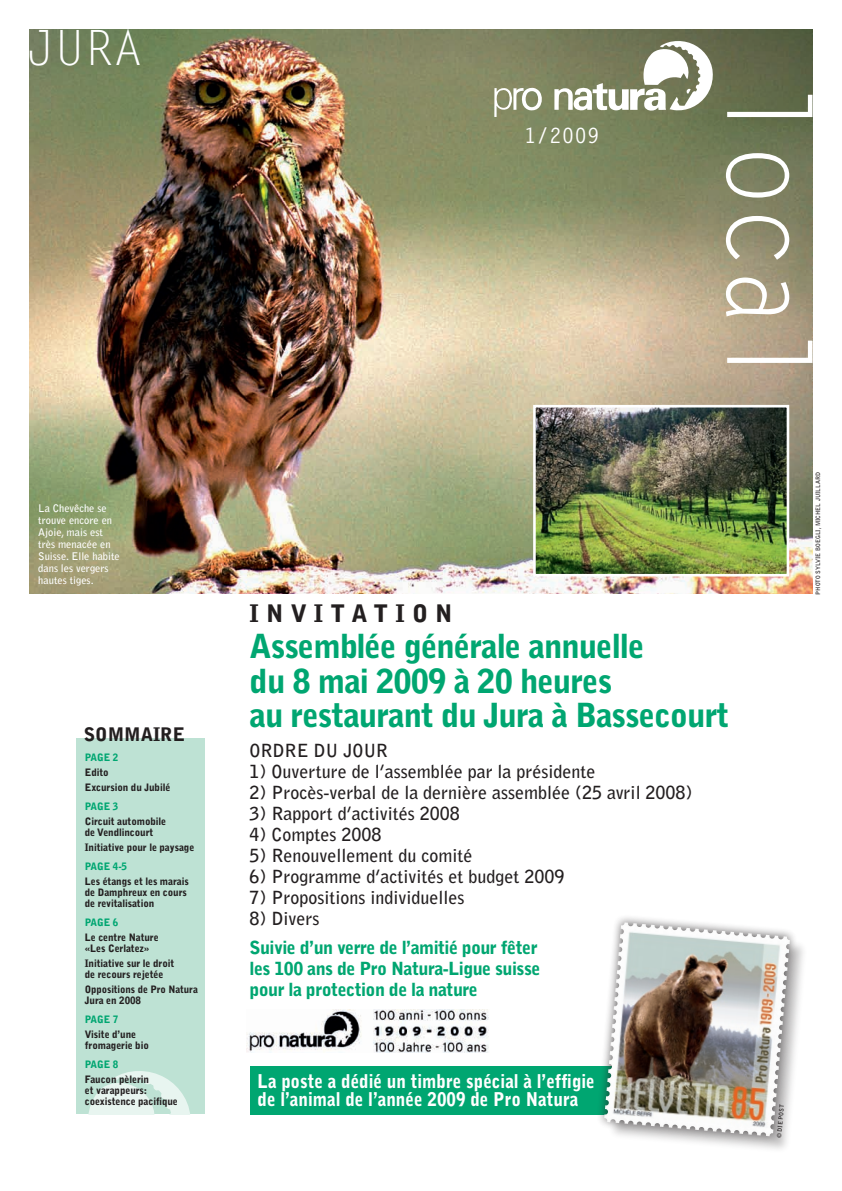
<style>
.page{position:relative;width:842px;height:1191px;background:#fff}
.page>*{position:absolute;margin:0;border:0;box-sizing:border-box;transform-origin:0 0}
.t1{font:115.05px "Letter Gothic Std";letter-spacing:-.04em;color:#fff;scale:.95 1}
.t2{font:48.75px "Letter Gothic Std";color:#fff}
.t3{font:900 33px/34.5px "Bell Gothic";letter-spacing:-.03em;color:#00a671}
.t4{font:900 24px "Bell Gothic";letter-spacing:.3em;color:#231f20}
.t5{font:700 21px "Letter Gothic Std";color:#fff}
.t6{font:900 18.9px/17.4px "Bell Gothic";color:#fff;scale:.91 1}
.t7{font:900 18.6px "Bell Gothic";color:#231f20}
.t8{font:700 18px "Bell Gothic";color:#231f20}
.t9{font:900 18px/21px "Bell Gothic";letter-spacing:-.03em;color:#00a671}
.t10{font:700 10.5px/12px "Bell Gothic";color:#fff}
.t11{font:900 10.2px/10.9px "Bell Gothic";letter-spacing:-.01em;color:#231f20}
.t12{font:900 10.2px "Bell Gothic";letter-spacing:-.01em;color:#00a671}
.t13{font:900 10.2px/10.9px "Bell Gothic";letter-spacing:-.01em;color:#231f20;scale:.96 1}
.t14{font:700 6px "Bell Gothic";color:#231f20}
</style>
<div class="page">
<div style="left:77px;top:738px;width:128px;height:376px;background:#bee2d4"></div>
<svg style="left:88px;top:1071px;width:102px;height:43px"></svg>
<div style="left:250px;top:1066px;width:515px;height:48px;background:#00a671"></div>
<img style="left:247px;top:1009px;width:242px;height:43px">
<img style="left:592px;top:917px;width:211px;height:232px">
<img style="left:618px;top:925px;width:6px;height:34px">
<img style="left:30px;top:30px;width:782px;height:564px">
<svg style="left:494px;top:87px;width:49px;height:30px"></svg>
<svg style="left:554px;top:39px;width:161px;height:73px"></svg>
<img style="left:537px;top:409px;width:248px;height:163px">
<div style="left:533px;top:405px;width:256px;height:171px;border:3px solid #fff"></div>
<h2 class="t2" style="left:26px;top:20px;width:118px">JURA</h2>
<p class="t10" style="left:38px;top:502px;width:83px">La Chevêche se trouve encore en<br>Ajoie, mais est très menacée en<br>Suisse. E lle habite dans les vergers hautes tiges.</p>
<h3 class="t7" style="left:84px;top:723px;width:100px">SOMMAIRE</h3>
<p class="t12" style="left:85px;top:751px;width:35px">PAge 2</p>
<p class="t11" style="left:85px;top:764px;width:87px;line-height:15px">Edito<br>Excursion du Jubilé</p>
<p class="t12" style="left:85px;top:800px;width:35px">PAge 3</p>
<p class="t11" style="left:85px;top:816px;width:83px">Circuit automobile de Vendlincourt</p>
<p class="t11" style="left:85px;top:842px;width:111px">Initiative pour le paysage</p>
<p class="t12" style="left:85px;top:860px;width:44px">PAge 4-5</p>
<p class="t11" style="left:85px;top:876px;width:105px">Les étangs et les marais de Damphreux en cours de revitalisation</p>
<p class="t12" style="left:85px;top:916px;width:35px">PAge 6</p>
<p class="t11" style="left:85px;top:932px;width:75px">Le centre Nature «Les Cerlatez»</p>
<p class="t11" style="left:85px;top:958px;width:91px">Initiative sur le droit de recours rejetée</p>
<p class="t13" style="left:85px;top:984px;width:119px">Oppositions de Pro Natura<br>Jura en 2008</p>
<p class="t12" style="left:85px;top:1013px;width:35px">PAge 7</p>
<p class="t11" style="left:85px;top:1029px;width:66px">Visite d’une fromagerie bio</p>
<p class="t12" style="left:85px;top:1058px;width:35px">PAge 8</p>
<p class="t11" style="left:85px;top:1074px;width:95px">Faucon pèlerin<br>et varappeurs: coexistence pacifique</p>
<h3 class="t5" style="left:524px;top:122px;width:77px">1/2009</h3>
<h1 class="t1" style="left:834px;top:81px;width:330px;rotate:90deg">local</h1>
<p class="t14" style="left:814px;top:595px;width:124px;rotate:-90deg">Photo Sylvie Boegli, Mic hel Juillard</p>
<h3 class="t4" style="left:250px;top:599px;width:204px">INVITATION</h3>
<h3 class="t3" style="left:250px;top:629px;width:481px">Assemblée générale annuelle<br>du 8 mai 2009 à 20 heures<br>au restaurant du Jura à Bassecourt</h3>
<h3 class="t8" style="left:250px;top:739px;width:140px">Ordre du jour</h3>
<h3 class="t8" style="left:250px;top:760px;width:347px">1) Ouverture de l’assemblée par la présidente</h3>
<h3 class="t8" style="left:250px;top:781px;width:444px">2) Procès-verbal de la dernière assemblée (25 avril 2008)</h3>
<h3 class="t8" style="left:250px;top:802px;width:212px">3) Rapport d’activités 2008</h3>
<h3 class="t8" style="left:250px;top:823px;width:133px">4) Comptes 2008</h3>
<h3 class="t8" style="left:250px;top:844px;width:224px">5) Renouvellement du comité</h3>
<h3 class="t8" style="left:250px;top:865px;width:316px">6) Programme d’activités et budget 2009</h3>
<h3 class="t8" style="left:250px;top:886px;width:216px">7) Propositions individuelles</h3>
<h3 class="t8" style="left:250px;top:907px;width:71px">8) D ivers</h3>
<h3 class="t9" style="left:250px;top:937px;width:292px">Suivie d’un verre de l’amitié pour fêter les 100 ans de Pro Natura-Ligue suisse pour la protection de la nature</h3>
<h3 class="t6" style="left:258px;top:1073px;width:372px">La poste a dédié un timbre spécial à l’effigie de l’animal de l’année 2009 de Pro Natura</h3>
<p class="t14" style="left:775px;top:1137px;width:35px;rotate:-85deg">© Die Post</p>
</div>
